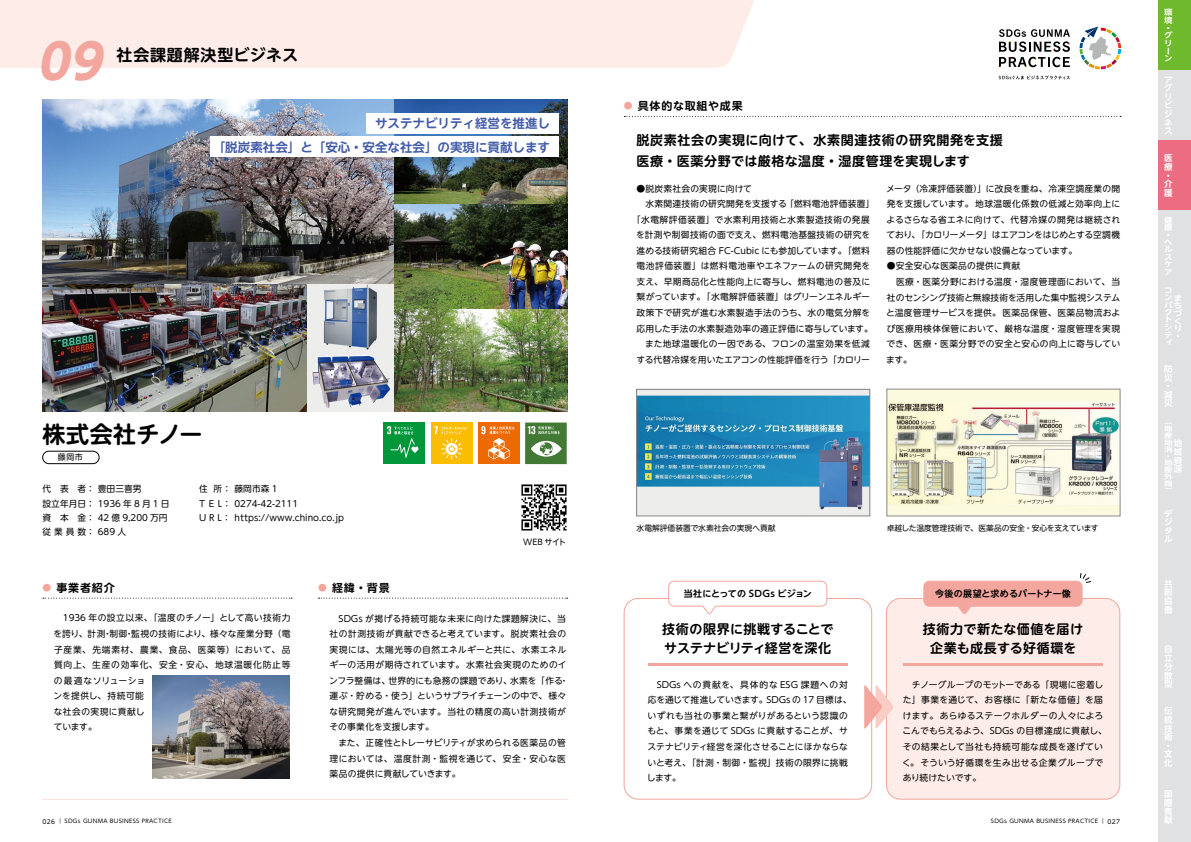
<style>
.page{position:relative;width:1191px;height:842px;background:#fff}
.page>*{position:absolute;margin:0;border:0;box-sizing:border-box;transform-origin:0 0}
.t1{font:italic 700 48px "UD Shin Go Pro";color:#f3a69d}
.t2{font:700 23px "UD Shin M Go Pro De";letter-spacing:.015em;color:#000}
.t3{font:700 16px "UD Shin M Go Pro De";letter-spacing:.05em;color:#000}
.t4{font:700 13px/20.6px "UD Shin M Go Pro De";letter-spacing:.035em;color:#000}
.t5{font:700 13px/19.1px "UD Shin M Go Pro De";letter-spacing:.005em;color:#000}
.t6{font:700 12.5px/23.2px "UD Shin M Go Pro De";color:#425ba8;text-align:right}
.t7{font:700 11px "UD Shin M Go Pro De";letter-spacing:.075em;color:#000}
.t8{font:700 9px "UD Shin M Go Pro De";letter-spacing:.02em;color:#000}
.t9{font:8.8px/15.6px "UD Shin M Go Pro";letter-spacing:.025em;color:#000}
.t10{font:8.8px/14.2px "UD Shin M Go Pro";color:#000}
.t11{font:8.8px/15.6px "UD Shin M Go Pro";letter-spacing:.05em;color:#000}
.t12{font:8.8px "UD Shin M Go Pro";letter-spacing:.055em;color:#000}
.t13{font:8.8px "UD Shin M Go Pro";letter-spacing:-.02em;color:#000}
.t14{font:8.8px "UD Shin M Go Pro";letter-spacing:.045em;color:#000}
.t15{font:700 8.5px/8.6px "UD Shin M Go Pro De";color:#fff}
.t16{font:8px "UD Shin M Go Pro";color:#000}
.t17{font:7.8px "UD Shin M Go Pro";color:#000}
.t18{font:700 7.7px/7.4px "UD Shin M Go Pro De";color:#fff;scale:1.11 1}
.t19{font:700 6.8px/6.9px "UD Shin M Go Pro De";color:#fff;scale:1.25 1}
.t20{font:5.5px "UD Shin M Go Pro";letter-spacing:.05em;color:#000}
.s1{font-size:8.8px;color:#f3a69d}
.s2{font-size:6px}
</style>
<div class="page">
<div style="left:0;top:0;width:754px;height:68px;background:#fdece7"></div>
<hr style="left:43px;top:799px;width:524px;height:1px;background:#fbdfd8">
<svg style="left:998px;top:75px;width:71px;height:5px"></svg>
<svg style="left:1079px;top:27px;width:42px;height:42px"></svg>
<svg style="left:999px;top:29px;width:71px;height:38px"></svg>
<img style="left:43px;top:99px;width:524px;height:312px">
<div style="left:886px;top:598px;width:233px;height:201px;background:#fdece7;border-radius:14px"></div>
<div style="left:886px;top:598px;width:234px;height:201px;border:1px solid #f3a69d;border-radius:14px"></div>
<img style="left:394px;top:99px;width:173px;height:105px">
<img style="left:638px;top:391px;width:230px;height:123px">
<div style="left:636px;top:389px;width:234px;height:127px;border:1px solid #898989"></div>
<img style="left:521px;top:485px;width:46px;height:45px">
<img style="left:888px;top:391px;width:230px;height:123px">
<div style="left:886px;top:389px;width:234px;height:127px;border:1px solid #898989"></div>
<div style="left:366px;top:113px;width:192px;height:21px;background:#fff"></div>
<div style="left:210px;top:137px;width:348px;height:20px;background:#fff"></div>
<div style="left:43px;top:451px;width:56px;height:13px;border:1px solid #000;border-radius:6px"></div>
<svg style="left:43px;top:598px;width:249px;height:1px"></svg>
<svg style="left:318px;top:598px;width:249px;height:1px"></svg>
<svg style="left:624px;top:116px;width:497px;height:1px"></svg>
<hr style="left:648px;top:663px;width:199px;height:3px;background:#f3a69d">
<hr style="left:903px;top:663px;width:200px;height:3px;background:#f3a69d">
<div style="left:624px;top:598px;width:248px;height:201px;border:1px solid #f3a69d;border-radius:14px"></div>
<svg style="left:668px;top:581px;width:159px;height:33px"></svg>
<svg style="left:923px;top:573px;width:168px;height:41px"></svg>
<svg style="left:864px;top:685px;width:29px;height:44px"></svg>
<div style="left:383px;top:423px;width:42px;height:41px;background:#00973b"></div>
<svg style="left:386px;top:426px;width:33px;height:32px"></svg>
<div style="left:431px;top:423px;width:41px;height:41px;background:#fabd00"></div>
<svg style="left:434px;top:426px;width:34px;height:34px"></svg>
<div style="left:478px;top:423px;width:41px;height:41px;background:#ed6a02"></div>
<svg style="left:481px;top:426px;width:33px;height:33px"></svg>
<div style="left:525px;top:422px;width:42px;height:42px;background:#427935"></div>
<svg style="left:531px;top:441px;width:31px;height:16px"></svg>
<svg style="left:527px;top:426px;width:33px;height:8px"></svg>
<img style="left:153px;top:676px;width:136px;height:102px">
<div style="left:1158px;top:0;width:33px;height:70px;background:#6fba2c"></div>
<div style="left:1158px;top:70px;width:33px;height:70px;background:#dfe1e2"></div>
<div style="left:1158px;top:140px;width:33px;height:70px;background:#ec6d81"></div>
<div style="left:1158px;top:210px;width:33px;height:71px;background:#dfe1e2"></div>
<div style="left:1158px;top:281px;width:33px;height:70px;background:#dfe1e2"></div>
<div style="left:1158px;top:351px;width:33px;height:70px;background:#dfe1e2"></div>
<div style="left:1158px;top:421px;width:33px;height:70px;background:#dfe1e2"></div>
<div style="left:1158px;top:561px;width:33px;height:70px;background:#dfe1e2"></div>
<div style="left:1158px;top:631px;width:33px;height:71px;background:#dfe1e2"></div>
<div style="left:1158px;top:702px;width:33px;height:70px;background:#dfe1e2"></div>
<div style="left:1158px;top:491px;width:33px;height:70px;background:#dfe1e2"></div>
<div style="left:1158px;top:772px;width:33px;height:70px;background:#dfe1e2"></div>
<h1 class="t1" style="left:37px;top:22px;width:79px">09</h1>
<h3 class="t3" style="left:117px;top:42px;width:183px">社会課題解決型ビジネス</h3>
<h3 class="t6" style="left:213px;top:111px;width:339px">サステナビリティ経営を推進し<br>「脱炭素社会」と「安心・安全な社会」の実現に貢献します</h3>
<h2 class="t2" style="left:43px;top:415px;width:161px">株式会社チノー</h2>
<p class="t16" style="left:58px;top:451px;width:26px">藤岡市</p>
<p class="t10" style="left:43px;top:482px;width:129px">代　表　者：豊田三喜男<br>設立年月日： 1936 年 8 月 1 日資　本　金： 42 億 9,200 万円従業員数：689人</p>
<p class="t10" style="left:199px;top:482px;width:146px">住 所：藤岡市森 1<br>T E L： 0274-42-2111<br>U R L： https://www.chino.co.jp</p>
<p class="t7" style="left:43px;top:579px;width:74px"><span class="s1">●</span> 事業者紹介</p>
<p class="t7" style="left:318px;top:579px;width:73px"><span class="s1">●</span> 経緯・背景</p>
<p class="t16" style="left:523px;top:535px;width:44px">WEB サイト</p>
<p class="t11" style="left:54px;top:610px;width:238px">　1936 年の設立以来、「温度のチノー」として高い技術力を誇り、計測・制御・監視の技術により、様々な産業分野（電子産業、先端素材、農業、食品、医薬等）において、品質向上、生産の効率化、安全・安心、地球温暖化防止等の最適なソリューショ<br>ンを提供し、持続可能<br>な社会の実現に貢献し<br>ています。</p>
<p class="t9" style="left:329px;top:610px;width:241px">　SDGs が掲げる持続可能な未来に向けた課題解決に、当社の計測技術が貢献できると考えています。脱炭素社会の実現には、太陽光等の自然エネルギーと共に、水素エネルギーの活用が期待されています。水素社会実現のためのインフラ整備は、世界的にも急務の課題であり、水素を「作る・運ぶ・貯める・使う」というサプライチェーンの中で、様々な研究開発が進んでいます。当社の精度の高い計測技術がその事業化を支援します。<br>　また、正確性とトレーサビリティが求められる医薬品の管理においては、温度計測・監視を通じて、安全・安心な医薬品の提供に貢献していきます。</p>
<p class="t7" style="left:624px;top:97px;width:120px"><span class="s1">●</span> 具体的な取組や成果</p>
<h3 class="t4" style="left:636px;top:129px;width:368px">脱炭素社会の実現に向けて、水素関連技術の研究開発を支援医療・医薬分野では厳格な温度・湿度管理を実現します</h3>
<p class="t9" style="left:636px;top:180px;width:117px">●脱炭素社会の実現に向けて</p>
<p class="t9" style="left:636px;top:195px;width:239px">　水素関連技術の研究開発を支援する「燃料電池評価装置」</p>
<p class="t12" style="left:632px;top:212px;width:239px">「水電解評価装置」で水素利用技術と水素製造技術の発展</p>
<p class="t9" style="left:636px;top:227px;width:236px">を計測や制御技術の面で支え、燃料電池基盤技術の研究を</p>
<p class="t10" style="left:636px;top:243px;width:235px">進める技術研究組合 FC-Cubic にも参加しています。「燃料</p>
<p class="t12" style="left:636px;top:259px;width:235px">電池評価装置」は燃料電池車やエネファームの研究開発を</p>
<p class="t9" style="left:636px;top:273px;width:235px">支え、早期商品化と性能向上に寄与し、燃料電池の普及に</p>
<p class="t10" style="left:636px;top:290px;width:235px">繋がっています。「水電解評価装置」はグリーンエネルギー</p>
<p class="t9" style="left:636px;top:304px;width:235px">政策下で研究が進む水素製造手法のうち、水の電気分解を</p>
<p class="t9" style="left:636px;top:320px;width:238px">応用した手法の水素製造効率の適正評価に寄与しています。</p>
<p class="t14" style="left:636px;top:337px;width:235px">　また地球温暖化の一因である、フロンの温室効果を低減</p>
<p class="t13" style="left:636px;top:352px;width:235px">する代替冷媒を用いたエアコンの性能評価を行う「カロリー</p>
<p class="t9" style="left:886px;top:180px;width:236px;text-align:justify">メータ（冷凍評価装置）」に改良を重ね、冷凍空調産業の開発を支援しています。地球温暖化係数の低減と効率向上によるさらなる省エネに向けて、代替冷媒の開発は継続されており、「カロリーメータ」はエアコンをはじめとする空調機器の性能評価に欠かせない設備となっています。</p>
<p class="t9" style="left:886px;top:258px;width:235px">●安全安心な医薬品の提供に貢献<br>　医療・医薬分野における温度・湿度管理面において、当社のセンシング技術と無線技術を活用した集中監視システムと温度管理サービスを提供。医薬品保管、医薬品物流および医療用検体保管において、厳格な温度・湿度管理を実現でき、医療・医薬分野での安全と安心の向上に寄与しています。</p>
<p class="t17" style="left:636px;top:521px;width:140px">水電解評価装置で水素社会の実現へ貢献</p>
<p class="t17" style="left:887px;top:521px;width:213px">卓越した温度管理技術で、医薬品の安全・安心を支えています</p>
<p class="t8" style="left:684px;top:586px;width:130px">当社にとっての SDGs ビジョン</p>
<p class="t8" style="left:935px;top:586px;width:137px">今後の展望と求めるパートナー像</p>
<h3 class="t5" style="left:662px;top:619px;width:173px">技術の限界に挑戦することでサステナビリティ経営を深化</h3>
<h3 class="t4" style="left:923px;top:619px;width:162px;line-height:19.1px;text-align:center">技術力で新たな価値を届け企業も成長する好循環を</h3>
<p class="t9" style="left:647px;top:676px;width:206px">　SDGs への貢献を、具体的な ESG 課題への対応を通じて推進していきます。SDGs の 17 目標は、いずれも当社の事業と繋がりがあるという認識のもと、事業を通じて SDGs に貢献することが、サステナビリティ経営を深化させることにほかならないと考え、「計測・制御・監視」技術の限界に挑戦します。</p>
<p class="t9" style="left:902px;top:676px;width:206px">　チノーグループのモットーである「現場に密着した」事業を通じて、お客様に「新たな価値」を届けます。あらゆるステークホルダーの人々によろこんでもらえるよう、SDGs の目標達成に貢献し、その結果として当社も持続可能な成長を遂げていく。そういう好循環を生み出せる企業グループであり続けたいです。</p>
<p class="t20" style="left:43px;top:817px;width:131px"><span class="s2">026</span> ｜ SDGs GUNMA BUSINESS PRACTICE</p>
<p class="t20" style="left:991px;top:817px;width:131px">SDGs GUNMA BUSINESS PRACTICE ｜ <span class="s2">027</span></p>
<p class="t18" style="left:1164px;top:8px;width:9px">環境・グリーン</p>
<p class="t15" style="left:1164px;top:75px;width:10px">アグリビジネス</p>
<p class="t15" style="left:1164px;top:154px;width:10px">医療・介護</p>
<p class="t18" style="left:1164px;top:216px;width:9px">健康・ヘルスケア</p>
<p class="t18" style="left:1164px;top:293px;width:17px">ンま</p>
<p class="t18" style="left:1164px;top:301px;width:17px">パち</p>
<p class="t18" style="left:1174px;top:309px;width:9px">づ</p>
<p class="t18" style="left:1174px;top:317px;width:8px">く</p>
<p class="t18" style="left:1174px;top:324px;width:8px">り</p>
<p class="t18" style="left:1174px;top:332px;width:6px">・</p>
<p class="t18" style="left:1164px;top:286px;width:8px">コ</p>
<p class="t18" style="left:1164px;top:308px;width:9px;text-align:justify">クトシティ</p>
<p class="t15" style="left:1164px;top:364px;width:10px">防災・減災</p>
<p class="t19" style="left:1164px;top:418px;width:8px">（地産地消・地産外商）</p>
<p class="t15" style="left:1174px;top:438px;width:10px;text-align:justify">地域資源</p>
<p class="t15" style="left:1164px;top:509px;width:10px">デジタル</p>
<p class="t15" style="left:1164px;top:579px;width:10px;text-align:justify">共創協働</p>
<p class="t15" style="left:1164px;top:644px;width:10px;text-align:justify">自立分散型</p>
<p class="t15" style="left:1164px;top:706px;width:10px">伝統技術・文化</p>
<p class="t15" style="left:1164px;top:789px;width:10px;text-align:justify">国際貢献</p>
</div>
